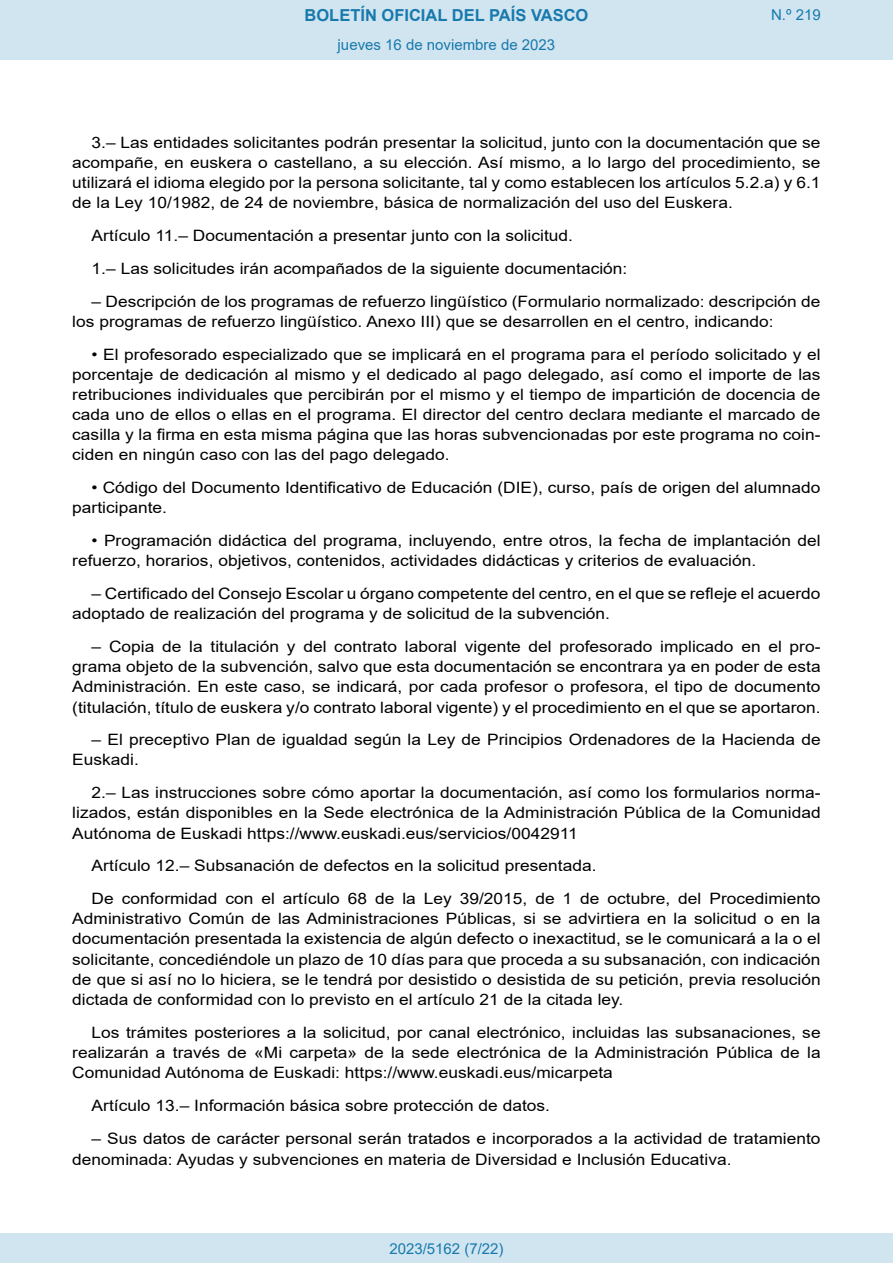
<style>
.page{position:relative;width:893px;height:1263px;background:#fff}
.page>*{position:absolute;margin:0;border:0;box-sizing:border-box;transform-origin:0 0}
.t1{font:700 16.5px "Arial";color:#1879ad}
.BOPVDetalle{font:15.6px/20.1px "Arial";color:#000;text-align:justify;scale:1.11 1}
.Paginacion_Centro{font:15px "Arial";color:#1879ad}
</style>
<div class="page">
<div style="left:0;top:0;width:893px;height:60px;background:#d0e5f0"></div>
<div style="left:0;top:1233px;width:893px;height:30px;background:#d0e5f0"></div>
<p class="t1" style="left:305px;top:3px;width:285px">BOLETÍN OFICIAL DEL PAÍS VASCO</p>
<p class="Paginacion_Centro" style="left:338px;top:35px;width:219px">jueves 16 de noviembre de 2023</p>
<p class="Paginacion_Centro" style="left:771px;top:5px;width:51px">N.º 219</p>
<p class="BOPVDetalle" style="left:72px;top:132px;width:676px;text-indent:19px">3.– Las entidades solicitantes podrán presentar la solicitud, junto con la documentación que se acompañe, en euskera o castellano, a su elección. Así mismo, a lo largo del procedimiento, se utilizará el idioma elegido por la persona solicitante, tal y como establecen los artículos 5.2.a) y 6.1 de la Ley 10/1982, de 24 de noviembre, básica de normalización del uso del Euskera.</p>
<p class="BOPVDetalle" style="left:92px;top:226px;width:435px">Artículo 11.– Documentación a presentar junto con la solicitud.</p>
<p class="BOPVDetalle" style="left:92px;top:258px;width:484px">1.– Las solicitudes irán acompañados de la siguiente documentación:</p>
<p class="BOPVDetalle" style="left:72px;top:291px;width:676px;text-indent:19px">– Descripción de los programas de refuerzo lingüístico (Formulario normalizado: descripción de los programas de refuerzo lingüístico. Anexo III) que se desarrollen en el centro, indicando:</p>
<p class="BOPVDetalle" style="left:72px;top:344px;width:676px;text-indent:19px">• El profesorado especializado que se implicará en el programa para el período solicitado y el porcentaje de dedicación al mismo y el dedicado al pago delegado, así como el importe de las retribuciones individuales que percibirán por el mismo y el tiempo de impartición de docencia de cada uno de ellos o ellas en el programa. El director del centro declara mediante el marcado de casilla y la firma en esta misma página que las horas subvencionadas por este programa no coin&shy;ciden en ningún caso con las del pago delegado.</p>
<p class="BOPVDetalle" style="left:72px;top:478px;width:676px;text-indent:19px">• Código del Documento Identificativo de Educación (DIE), curso, país de origen del alumnado participante.</p>
<p class="BOPVDetalle" style="left:72px;top:531px;width:676px;text-indent:19px">• Programación didáctica del programa, incluyendo, entre otros, la fecha de implantación del refuerzo, horarios, objetivos, contenidos, actividades didácticas y criterios de evaluación.</p>
<p class="BOPVDetalle" style="left:72px;top:584px;width:676px;text-indent:19px">– Certificado del Consejo Escolar u órgano competente del centro, en el que se refleje el acuerdo adoptado de realización del programa y de solicitud de la subvención.</p>
<p class="BOPVDetalle" style="left:72px;top:636px;width:676px;text-indent:19px">– Copia de la titulación y del contrato laboral vigente del profesorado implicado en el pro&shy;grama objeto de la subvención, salvo que esta documentación se encontrara ya en poder de esta Administración. En este caso, se indicará, por cada profesor o profesora, el tipo de documento (titulación, título de euskera y/o contrato laboral vigente) y el procedimiento en el que se aportaron.</p>
<p class="BOPVDetalle" style="left:72px;top:730px;width:676px;text-indent:19px">– El preceptivo Plan de igualdad según la Ley de Principios Ordenadores de la Hacienda de<br>Euskadi.</p>
<p class="BOPVDetalle" style="left:72px;top:783px;width:676px;text-indent:19px">2.– Las instrucciones sobre cómo aportar la documentación, así como los formularios norma&shy;lizados, están disponibles en la Sede electrónica de la Administración Pública de la Comunidad Autónoma de Euskadi https://www.euskadi.eus/servicios/0042911</p>
<p class="BOPVDetalle" style="left:92px;top:856px;width:456px">Artículo 12.– Subsanación de defectos en la solicitud presentada.</p>
<p class="BOPVDetalle" style="left:72px;top:889px;width:676px;text-indent:19px">De conformidad con el artículo 68 de la Ley 39/2015, de 1 de octubre, del Procedimiento Administrativo Común de las Administraciones Públicas, si se advirtiera en la solicitud o en la documentación presentada la existencia de algún defecto o inexactitud, se le comunicará a la o el solicitante, concediéndole un plazo de 10 días para que proceda a su subsanación, con indicación de que si así no lo hiciera, se le tendrá por desistido o desistida de su petición, previa resolución dictada de conformidad con lo previsto en el artículo 21 de la citada ley.</p>
<p class="BOPVDetalle" style="left:72px;top:1022px;width:676px;text-indent:19px">Los trámites posteriores a la solicitud, por canal electrónico, incluidas las subsanaciones, se realizarán a través de «Mi carpeta» de la sede electrónica de la Administración Pública de la Comunidad Autónoma de Euskadi: https://www.euskadi.eus/micarpeta</p>
<p class="BOPVDetalle" style="left:92px;top:1095px;width:415px">Artículo 13.– Información básica sobre protección de datos.</p>
<p class="BOPVDetalle" style="left:72px;top:1127px;width:676px;line-height:21px;text-indent:19px">– Sus datos de carácter personal serán tratados e incorporados a la actividad de tratamiento denominada: Ayudas y subvenciones en materia de Diversidad e Inclusión Educativa.</p>
<p class="Paginacion_Centro" style="left:389px;top:1238px;width:116px">2023/5162 (7/22)</p>
</div>
